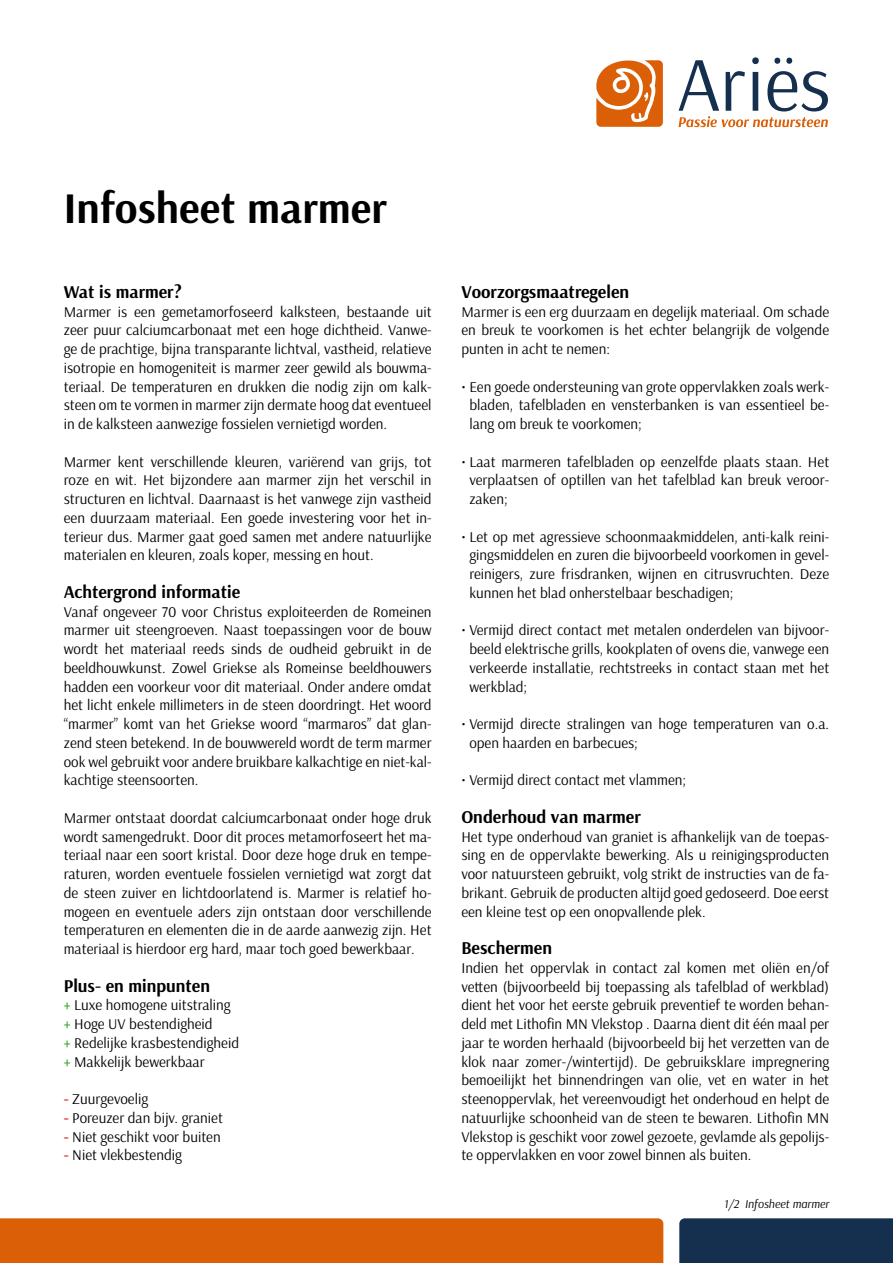
<style>
.page{position:relative;width:893px;height:1263px;background:#fff}
.page>*{position:absolute;margin:0;border:0;box-sizing:border-box;transform-origin:0 0}
.t1{font:700 43.5px "Arsenal";color:#000}
.t2{font:700 18px "Arsenal";color:#000}
.t3{font:15px/18.8px "Arsenal";color:#000;text-align:justify}
.t4{font:italic 12px "Arsenal";color:#000}
.s1{font-weight:700;color:#3fa535}
.s2{font-weight:700;color:#e30613}
</style>
<div class="page">
<svg style="left:596px;top:60px;width:67px;height:67px"></svg>
<svg style="left:679px;top:57px;width:149px;height:70px"></svg>
<div style="left:0;top:1218px;width:663px;height:45px;background:#da5f06"></div>
<div style="left:679px;top:1218px;width:214px;height:45px;background:#152f4e"></div>
<h1 class="t1" style="left:64px;top:177px;width:325px">Infosheet marmer</h1>
<p class="t2" style="left:64px;top:279px;width:119px">Wat is marmer?</p>
<p class="t3" style="left:64px;top:302px;width:369px">Marmer is een gemetamorfoseerd kalksteen, bestaande uit zeer puur calciumcarbonaat met een hoge dichtheid. Vanwe&shy;ge de prachtige, bijna transparante lichtval, vastheid, relatieve isotropie en homogeniteit is marmer zeer gewild als bouwma&shy;teriaal. De temperaturen en drukken die nodig zijn om kalk&shy;steen om te vormen in marmer zijn dermate hoog dat eventueel in de kalksteen aanwezige fossielen vernietigd worden.</p>
<p class="t3" style="left:64px;top:452px;width:369px">Marmer kent verschillende kleuren, variërend van grijs, tot roze en wit. Het bijzondere aan marmer zijn het verschil in structuren en lichtval. Daarnaast is het vanwege zijn vastheid een duurzaam materiaal. Een goede investering voor het in&shy;terieur dus. Marmer gaat goed samen met andere natuurlijke materialen en kleuren, zoals koper, messing en hout.</p>
<p class="t2" style="left:64px;top:579px;width:178px">Achtergrond informatie</p>
<p class="t3" style="left:64px;top:602px;width:369px">Vanaf ongeveer 70 voor Christus exploiteerden de Romeinen marmer uit steengroeven. Naast toepassingen voor de bouw wordt het materiaal reeds sinds de oudheid gebruikt in de beeldhouwkunst. Zowel Griekse als Romeinse beeldhouwers hadden een voorkeur voor dit materiaal. Onder andere omdat het licht enkele millimeters in de steen doordringt. Het woord “marmer” komt van het Griekse woord “marmaros” dat glan&shy;zend steen betekend. In de bouwwereld wordt de term marmer ook wel gebruikt voor andere bruikbare kalkachtige en niet-kal&shy;kachtige steensoorten.</p>
<p class="t3" style="left:64px;top:808px;width:369px">Marmer ontstaat doordat calciumcarbonaat onder hoge druk wordt samengedrukt. Door dit proces metamorfoseert het ma&shy;teriaal naar een soort kristal. Door deze hoge druk en tempe&shy;raturen, worden eventuele fossielen vernietigd wat zorgt dat de steen zuiver en lichtdoorlatend is. Marmer is relatief ho&shy;mogeen en eventuele aders zijn ontstaan door verschillende temperaturen en elementen die in de aarde aanwezig zijn. Het materiaal is hierdoor erg hard, maar toch goed bewerkbaar.</p>
<p class="t2" style="left:64px;top:973px;width:148px">Plus- en minpunten</p>
<p class="t3" style="left:64px;top:996px;width:177px;text-align:left"><span class="s1">+</span> Luxe homogene uitstraling <span class="s1">+</span> Hoge UV bestendigheid<br><span class="s1">+</span> Redelijke krasbestendigheid <span class="s1">+</span> Makkelijk bewerkbaar</p>
<p class="t3" style="left:64px;top:1090px;width:86px"><span class="s2">-</span> Zuurgevoelig</p>
<p class="t3" style="left:64px;top:1108px;width:161px"><span class="s2">-</span> Poreuzer dan bijv. graniet</p>
<p class="t3" style="left:64px;top:1127px;width:158px"><span class="s2">-</span> Niet geschikt voor buiten</p>
<p class="t3" style="left:64px;top:1146px;width:120px"><span class="s2">-</span> Niet vlekbestendig</p>
<p class="t2" style="left:461px;top:279px;width:169px">Voorzorgsmaatregelen</p>
<p class="t3" style="left:461px;top:302px;width:369px">Marmer is een erg duurzaam en degelijk materiaal. Om schade en breuk te voorkomen is het echter belangrijk de volgende punten in acht te nemen:</p>
<p class="t3" style="left:469px;top:377px;width:361px;text-indent:-8px">• Een goede ondersteuning van grote oppervlakken zoals werk&shy;bladen, tafelbladen en vensterbanken is van essentieel be&shy;lang om breuk te voorkomen;</p>
<p class="t3" style="left:469px;top:452px;width:361px;text-indent:-8px">• Laat marmeren tafelbladen op eenzelfde plaats staan. Het verplaatsen of optillen van het tafelblad kan breuk veroor&shy;zaken;</p>
<p class="t3" style="left:469px;top:527px;width:361px;text-indent:-8px">• Let op met agressieve schoonmaakmiddelen, anti-kalk reini&shy;gingsmiddelen en zuren die bijvoorbeeld voorkomen in gevel&shy;reinigers, zure frisdranken, wijnen en citrusvruchten. Deze kunnen het blad onherstelbaar beschadigen;</p>
<p class="t3" style="left:469px;top:621px;width:361px;text-indent:-8px">• Vermijd direct contact met metalen onderdelen van bijvoor&shy;beeld elektrische grills, kookplaten of ovens die, vanwege een verkeerde installatie, rechtstreeks in contact staan met het werkblad;</p>
<p class="t3" style="left:469px;top:715px;width:361px;text-indent:-8px">• Vermijd directe stralingen van hoge temperaturen van o.a. open haarden en barbecues;</p>
<p class="t3" style="left:461px;top:771px;width:226px">• Vermijd direct contact met vlammen;</p>
<p class="t2" style="left:461px;top:804px;width:181px">Onderhoud van marmer</p>
<p class="t3" style="left:461px;top:827px;width:369px">Het type onderhoud van graniet is afhankelijk van de toepas&shy;sing en de oppervlakte bewerking. Als u reinigingsproducten voor natuursteen gebruikt, volg strikt de instructies van de fa&shy;brikant. Gebruik de producten altijd goed gedoseerd. Doe eerst een kleine test op een onopvallende plek.</p>
<p class="t2" style="left:461px;top:935px;width:92px">Beschermen</p>
<p class="t3" style="left:461px;top:958px;width:369px">Indien het oppervlak in contact zal komen met oliën en/of vetten (bijvoorbeeld bij toepassing als tafelblad of werkblad) dient het voor het eerste gebruik preventief te worden behan&shy;deld met Lithofin MN Vlekstop . Daarna dient dit één maal per jaar te worden herhaald (bijvoorbeeld bij het verzetten van de klok naar zomer-/wintertijd). De gebruiksklare impregnering bemoeilijkt het binnendringen van olie, vet en water in het steenoppervlak, het vereenvoudigt het onderhoud en helpt de natuurlijke schoonheid van de steen te bewaren. Lithofin MN Vlekstop is geschikt voor zowel gezoete, gevlamde als gepolijs&shy;te oppervlakken en voor zowel binnen als buiten.</p>
<p class="t4" style="left:724px;top:1197px;width:107px">1/2 Infosheet marmer</p>
</div>
